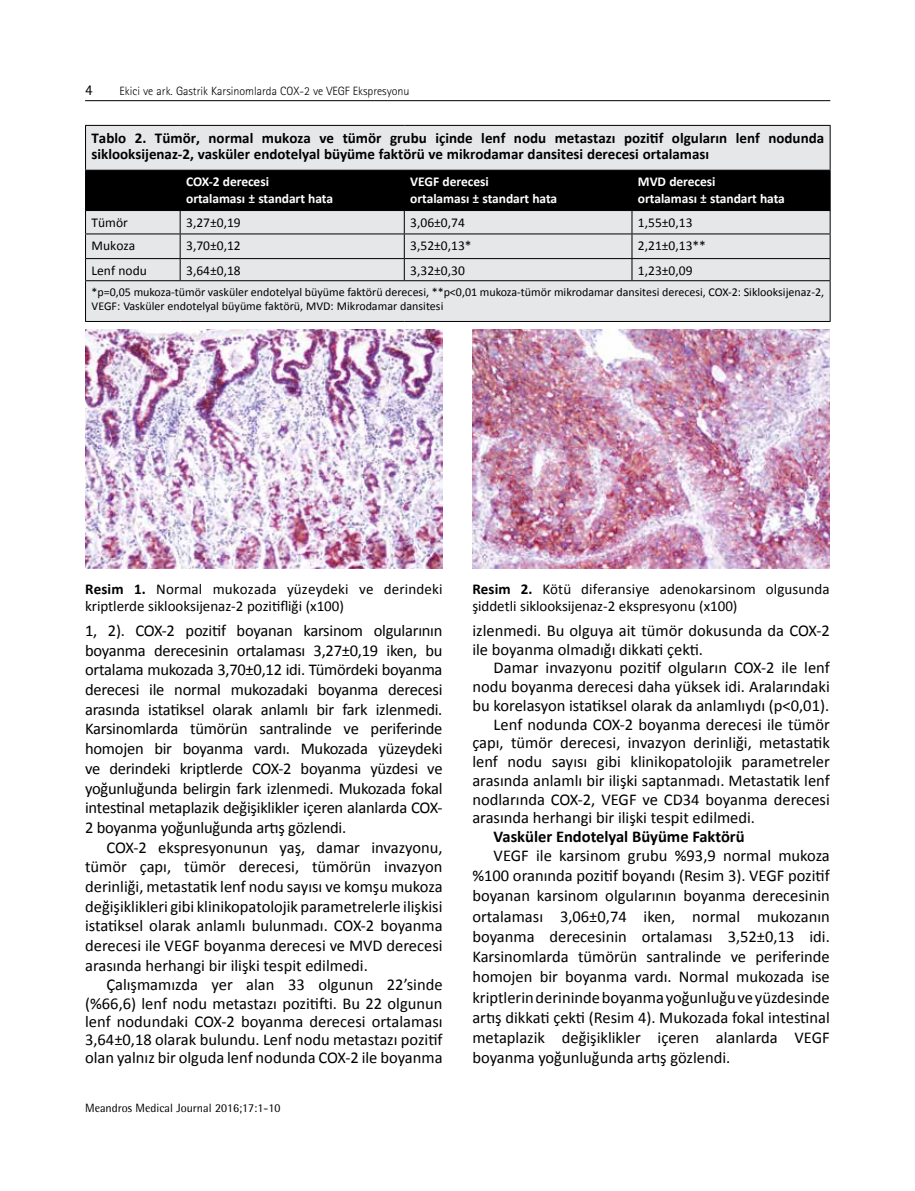
<style>
.page{position:relative;width:915px;height:1191px;background:#fff}
.page>*{position:absolute;margin:0;border:0;box-sizing:border-box;transform-origin:0 0}
.t1{font:16.5px/19.6px "Calibri";color:#000;text-align:justify}
.t2{font:700 16.5px "Calibri";color:#000}
.t3{font:700 15px/16.5px "Calibri";color:#000}
.t4{font:15px/16.5px "Calibri";letter-spacing:-.005em;color:#000}
.t5{font:15px "Rotis Semi Sans Std";color:#000}
.t6{font:700 13.5px/16.5px "Calibri";letter-spacing:-.005em;color:#fff}
.t7{font:13.5px "Calibri";color:#000}
.t8{font:12px/14.2px "Calibri";color:#000}
.t9{font:300 12px "Rotis Sans Serif Std";color:#000}
.t10{font:12px "Rotis Semi Sans Std";color:#000}
.s1{font-weight:700}
</style>
<div class="page">
<hr style="left:85px;top:100px;width:745px;height:1px;background:#000">
<div style="left:86px;top:126px;width:743px;height:195px;background:#e6e7e8"></div>
<hr style="left:85px;top:125px;width:95px;height:1px;background:#000">
<hr style="left:85px;top:126px;width:1px;height:44px;background:#000">
<hr style="left:180px;top:125px;width:224px;height:1px;background:#000">
<hr style="left:404px;top:125px;width:227px;height:1px;background:#000">
<hr style="left:631px;top:125px;width:199px;height:1px;background:#000">
<hr style="left:829px;top:126px;width:1px;height:44px;background:#000">
<svg style="left:85px;top:170px;width:745px;height:110px;background:#8a8b8b"></svg>
<hr style="left:85px;top:280px;width:95px;height:1px;background:#000">
<hr style="left:85px;top:281px;width:1px;height:40px;background:#000">
<hr style="left:180px;top:280px;width:224px;height:1px;background:#000">
<hr style="left:404px;top:280px;width:227px;height:1px;background:#000">
<hr style="left:631px;top:280px;width:199px;height:1px;background:#000">
<hr style="left:829px;top:281px;width:1px;height:40px;background:#000">
<hr style="left:85px;top:321px;width:95px;height:1px;background:#000">
<hr style="left:180px;top:321px;width:224px;height:1px;background:#000">
<hr style="left:404px;top:321px;width:227px;height:1px;background:#000">
<hr style="left:631px;top:321px;width:199px;height:1px;background:#000">
<img style="left:85px;top:330px;width:357px;height:239px">
<img style="left:472px;top:330px;width:357px;height:239px">
<p class="t5" style="left:85px;top:81px;width:9px">4</p>
<p class="t9" style="left:119px;top:84px;width:291px">Ekici ve ark. Gastrik Karsinomlarda COX-2 ve VEGF Ekspresyonu</p>
<p class="t3" style="left:91px;top:129px;width:734px">Tablo 2. Tümör, normal mukoza ve tümör grubu içinde lenf nodu metastazı pozitif olguların lenf nodunda siklooksijenaz-2, vasküler endotelyal büyüme faktörü ve mikrodamar dansitesi derecesi ortalaması</p>
<p class="t6" style="left:186px;top:173px;width:148px">COX-2 derecesi<br>ortalaması ± standart hata</p>
<p class="t6" style="left:410px;top:173px;width:148px">VEGF derecesi<br>ortalaması ± standart hata</p>
<p class="t6" style="left:637px;top:173px;width:148px">MVD derecesi<br>ortalaması ± standart hata</p>
<p class="t7" style="left:91px;top:214px;width:38px">Tümör</p>
<p class="t7" style="left:186px;top:214px;width:56px">3,27±0,19</p>
<p class="t7" style="left:410px;top:214px;width:56px">3,06±0,74</p>
<p class="t7" style="left:637px;top:214px;width:56px">1,55±0,13</p>
<p class="t7" style="left:91px;top:237px;width:45px">Mukoza</p>
<p class="t7" style="left:186px;top:237px;width:56px">3,70±0,12</p>
<p class="t7" style="left:410px;top:237px;width:63px">3,52±0,13*</p>
<p class="t7" style="left:637px;top:237px;width:69px">2,21±0,13**</p>
<p class="t7" style="left:91px;top:262px;width:57px">Lenf nodu</p>
<p class="t7" style="left:186px;top:262px;width:56px">3,64±0,18</p>
<p class="t7" style="left:410px;top:262px;width:56px">3,32±0,30</p>
<p class="t7" style="left:637px;top:262px;width:56px">1,23±0,09</p>
<p class="t8" style="left:91px;top:285px;width:733px">*p=0,05 mukoza-tümör vasküler endotelyal büyüme faktörü derecesi, **p&lt;0,01 mukoza-tümör mikrodamar dansitesi derecesi, COX-2: Siklooksijenaz-2,<br>VEGF: Vasküler endotelyal büyüme faktörü, MVD: Mikrodamar dansitesi</p>
<p class="t4" style="left:85px;top:581px;width:359px"><span class="s1">Resim 1.</span> Normal mukozada yüzeydeki ve derindeki kriptlerde siklooksijenaz-2 pozitifliği (x100)</p>
<p class="t4" style="left:472px;top:581px;width:359px"><span class="s1">Resim 2.</span> Kötü diferansiye adenokarsinom olgusunda şiddetli siklooksijenaz-2 ekspresyonu (x100)</p>
<p class="t1" style="left:85px;top:621px;width:359px">1, 2). COX-2 pozitif boyanan karsinom olgularının boyanma derecesinin ortalaması 3,27±0,19 iken, bu ortalama mukozada 3,70±0,12 idi. Tümördeki boyanma derecesi ile normal mukozadaki boyanma derecesi arasında istatiksel olarak anlamlı bir fark izlenmedi.<br>Karsinomlarda tümörün santralinde ve periferinde homojen bir boyanma vardı. Mukozada yüzeydeki ve derindeki kriptlerde COX-2 boyanma yüzdesi ve yoğunluğunda belirgin fark izlenmedi. Mukozada fokal intestinal metaplazik değişiklikler içeren alanlarda COX-2 boyanma yoğunluğunda artış gözlendi.</p>
<p class="t1" style="left:85px;top:837px;width:359px;text-indent:21px">COX-2 ekspresyonunun yaş, damar invazyonu, tümör çapı, tümör derecesi, tümörün invazyon derinliği, metastatik lenf nodu sayısı ve komşu mukoza değişiklikleri gibi klinikopatolojik parametrelerle ilişkisi istatiksel olarak anlamlı bulunmadı. COX-2 boyanma derecesi ile VEGF boyanma derecesi ve MVD derecesi arasında herhangi bir ilişki tespit edilmedi.</p>
<p class="t1" style="left:85px;top:976px;width:359px;line-height:18.1px;text-indent:21px">Çalışmamızda yer alan 33 olgunun 22’sinde (%66,6) lenf nodu metastazı pozitifti. Bu 22 olgunun lenf nodundaki COX-2 boyanma derecesi ortalaması 3,64±0,18 olarak bulundu. Lenf nodu metastazı pozitif olan yalnız bir olguda lenf nodunda COX-2 ile boyanma</p>
<p class="t10" style="left:85px;top:1100px;width:197px">Meandros Medical Journal 2016;17:1-10</p>
<p class="t1" style="left:472px;top:621px;width:359px;line-height:18.8px">izlenmedi. Bu olguya ait tümör dokusunda da COX-2 ile boyanma olmadığı dikkati çekti.</p>
<p class="t1" style="left:493px;top:658px;width:337px">Damar invazyonu pozitif olguların COX-2 ile lenf</p>
<p class="t1" style="left:472px;top:677px;width:359px">nodu boyanma derecesi daha yüksek idi. Aralarındaki</p>
<p class="t1" style="left:472px;top:695px;width:358px">bu korelasyon istatiksel olarak da anlamlıydı (p&lt;0,01).</p>
<p class="t1" style="left:493px;top:714px;width:337px">Lenf nodunda COX-2 boyanma derecesi ile tümör</p>
<p class="t1" style="left:472px;top:733px;width:359px">çapı, tümör derecesi, invazyon derinliği, metastatik</p>
<p class="t1" style="left:472px;top:752px;width:359px">lenf nodu sayısı gibi klinikopatolojik parametreler</p>
<p class="t1" style="left:472px;top:770px;width:359px">arasında anlamlı bir ilişki saptanmadı. Metastatik lenf</p>
<p class="t1" style="left:472px;top:789px;width:359px">nodlarında COX-2, VEGF ve CD34 boyanma derecesi</p>
<p class="t1" style="left:472px;top:808px;width:284px">arasında herhangi bir ilişki tespit edilmedi.</p>
<p class="t2" style="left:493px;top:826px;width:252px">Vasküler Endotelyal Büyüme Faktörü</p>
<p class="t1" style="left:472px;top:845px;width:359px;line-height:20.2px;text-indent:21px">VEGF ile karsinom grubu %93,9 normal mukoza %100 oranında pozitif boyandı (Resim 3). VEGF pozitif boyanan karsinom olgularının boyanma derecesinin ortalaması 3,06±0,74 iken, normal mukozanın boyanma derecesinin ortalaması 3,52±0,13 idi.<br>Karsinomlarda tümörün santralinde ve periferinde homojen bir boyanma vardı. Normal mukozada ise kriptlerin derininde boyanma yoğunluğu ve yüzdesinde artış dikkati çekti (Resim 4). Mukozada fokal intestinal metaplazik değişiklikler içeren alanlarda VEGF boyanma yoğunluğunda artış gözlendi.</p>
</div>
